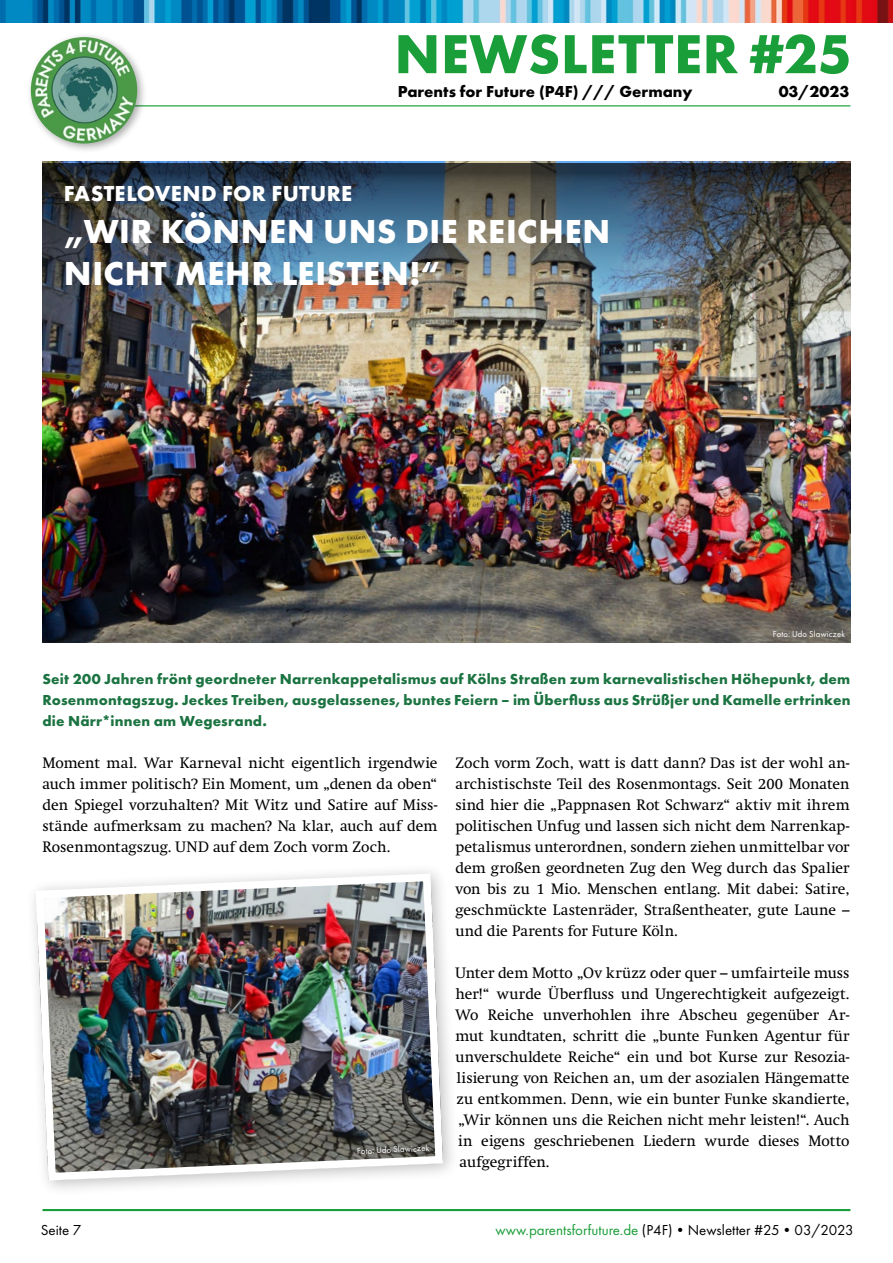
<style>
.page{position:relative;width:893px;height:1263px;background:#fff}
.page>*{position:absolute;margin:0;border:0;box-sizing:border-box;transform-origin:0 0}
.t1{font:700 57px "Futura PT";letter-spacing:.01em;color:#1a9e39}
.t2{font:700 34.5px/42px "Futura PT";letter-spacing:.015em;color:#fff}
.t3{font:700 22.5px "Futura PT";letter-spacing:.01em;color:#fff}
.t4{font:700 16.5px "Futura PT";color:#000}
.t5{font:15px/21px "Swift";letter-spacing:.005em;color:#000;text-align:justify}
.t6{font:700 15px/21px "Futura PT";letter-spacing:.015em;color:#1b7341;text-align:justify}
.t7{font:15px "Futura PT";color:#000}
.t8{font:9px "Futura PT";letter-spacing:.025em;color:#fff;scale:.96 1}
.s1{color:#1a9e39}
</style>
<div class="page">
<img style="left:0;top:0;width:893px;height:22px">
<hr style="left:43px;top:105px;width:807px;height:1px;background:#1a9e39">
<div style="left:26px;top:32px;width:122px;height:122px;background:#000;opacity:.33"></div>
<img style="left:31px;top:37px;width:106px;height:107px;border-radius:53px">
<hr style="left:43px;top:1209px;width:807px;height:2px;background:#1a9e39">
<img style="left:43px;top:162px;width:807px;height:480px">
<img style="left:43px;top:163px;width:807px;height:175px">
<img style="left:33px;top:870px;width:414px;height:314px">
<h1 class="t1" style="left:394px;top:17px;width:459px">NEWSLETTER #25</h1>
<p class="t4" style="left:398px;top:81px;width:296px">Parents for Future (P4F) /// Germany</p>
<p class="t4" style="left:779px;top:81px;width:72px">03/2023</p>
<h3 class="t3" style="left:64px;top:179px;width:290px">FASTELOVEND FOR FUTURE</h3>
<h2 class="t2" style="left:64px;top:210px;width:548px">„WIR KÖNNEN UNS DIE REICHEN<br>NICHT MEHR LEISTEN!“</h2>
<p class="t8" style="left:773px;top:628px;width:77px">Foto: Udo Slawiczek</p>
<p class="t6" style="left:43px;top:668px;width:809px">Seit 200 Jahren frönt geordneter Narrenkappetalismus auf Kölns Straßen zum karnevalistischen Höhepunkt, dem Rosenmontagszug. Jeckes Treiben, ausgelassenes, buntes Feiern – im Überfluss aus Strüßjer und Kamelle ertrinken die Närr*innen am Wegesrand.</p>
<p class="t5" style="left:43px;top:752px;width:396px">Moment mal. War Karneval nicht eigentlich irgendwie auch immer politisch? Ein Moment, um „denen da oben“ den Spiegel vorzuhalten? Mit Witz und Satire auf Miss&shy;stände aufmerksam zu machen? Na klar, auch auf dem Rosenmontagszug. UND auf dem Zoch vorm Zoch.</p>
<p class="t5" style="left:455px;top:752px;width:396px">Zoch vorm Zoch, watt is datt dann? Das ist der wohl an&shy;archistischste Teil des Rosenmontags. Seit 200 Monaten sind hier die „Pappnasen Rot Schwarz“ aktiv mit ihrem politischen Unfug und lassen sich nicht dem Narrenkap&shy;petalismus unterordnen, sondern ziehen unmittelbar vor dem großen geordneten Zug den Weg durch das Spalier von bis zu 1 Mio. Menschen entlang. Mit dabei: Satire, geschmückte Lastenräder, Straßentheater, gute Laune – und die Parents for Future Köln.</p>
<p class="t5" style="left:455px;top:962px;width:396px">Unter dem Motto „Ov krüzz oder quer – umfairteile muss her!“ wurde Überfluss und Ungerechtigkeit aufgezeigt.<br>Wo Reiche unverhohlen ihre Abscheu gegenüber Ar&shy;mut kundtaten, schritt die „bunte Funken Agentur für unverschuldete Reiche“ ein und bot Kurse zur Resozia&shy;lisierung von Reichen an, um der asozialen Hängematte zu entkommen. Denn, wie ein bunter Funke skandierte, „Wir können uns die Reichen nicht mehr leisten!“. Auch in eigens geschriebenen Liedern wurde dieses Motto aufgegriffen.</p>
<p class="t8" style="left:357px;top:1145px;width:77px;rotate:-2deg">Foto: Udo Slawiczek</p>
<p class="t7" style="left:41px;top:1221px;width:42px">Seite 7</p>
<p class="t7" style="left:496px;top:1221px;width:360px"><span class="s1">www.parentsforfuture.de</span> (P4F)•Newsletter #25•03/2023</p>
</div>
